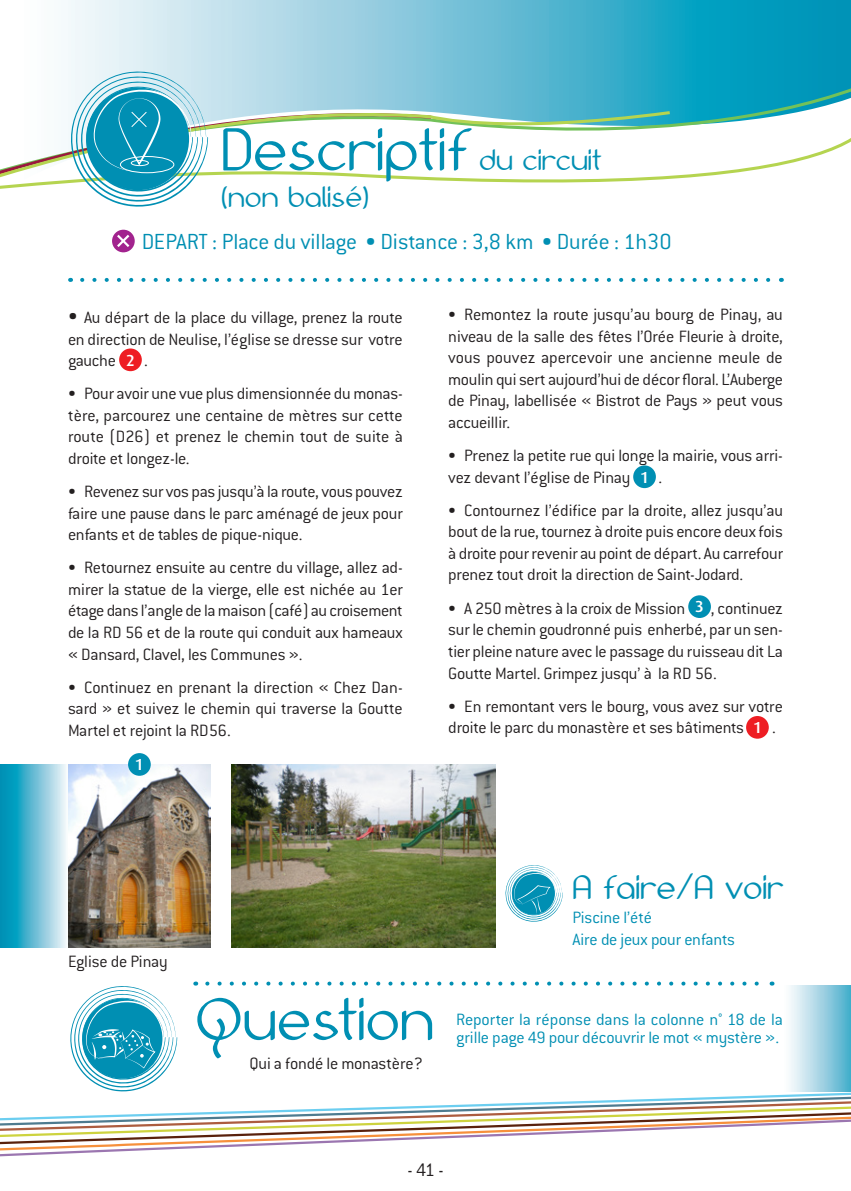
<style>
.page{position:relative;width:851px;height:1191px;background:#fff}
.page>*{position:absolute;margin:0;border:0;box-sizing:border-box;transform-origin:0 0}
.t1{font:53px "Bolonewt";color:#008fb3}
.t2{font:30px "Bolonewt";color:#008fb3}
.t3{font:26px "Bolonewt";color:#008fb3}
.t4{font:300 24px "Conduit ITC";color:#008fb3}
.t5{font:300 20px "Conduit ITC";color:#231f20}
.t6{font:300 18px/21.6px "Conduit ITC";letter-spacing:-.015em;color:#231f20;text-align:justify}
.t7{font:300 18px/18px "Conduit ITC";letter-spacing:-.01em;color:#008fb3}
.t8{font:500 16px "Dax";color:#fff}
.s1{font-size:26px}
.s2{font-size:22px}
</style>
<div class="page">
<svg style="left:68px;top:0;width:782px;height:77px"></svg>
<svg style="left:208px;top:77px;width:642px;height:25px"></svg>
<svg style="left:0;top:102px;width:850px;height:87px"></svg>
<svg style="left:68px;top:71px;width:140px;height:136px"></svg>
<svg style="left:70px;top:981px;width:780px;height:129px"></svg>
<svg style="left:0;top:1110px;width:850px;height:47px"></svg>
<svg style="left:0;top:764px;width:66px;height:183px"></svg>
<img style="left:68px;top:764px;width:143px;height:183px">
<div style="left:688px;top:595px;width:22px;height:23px;background:#008fb3;border-radius:50%"></div>
<div style="left:633px;top:465px;width:22px;height:23px;background:#008fb3;border-radius:50%"></div>
<div style="left:128px;top:753px;width:23px;height:23px;background:#008fb3;border-radius:50%"></div>
<div style="left:119px;top:348px;width:23px;height:23px;background:#ee1d23;border-radius:50%"></div>
<svg style="left:82px;top:278px;width:689px;height:4px"></svg>
<svg style="left:505px;top:865px;width:57px;height:56px"></svg>
<img style="left:231px;top:764px;width:264px;height:183px">
<div style="left:746px;top:716px;width:22px;height:22px;background:#ee1d23;border-radius:50%"></div>
<svg style="left:112px;top:230px;width:23px;height:22px"></svg>
<p class="t1" style="left:221px;top:116px;width:381px">Descriptif <span class="s1">du circuit</span></p>
<p class="t3" style="left:221px;top:181px;width:149px">(non balisé)</p>
<p class="t4" style="left:142px;top:229px;width:531px">DEPART : Place du village • Distance : 3,8 km • Durée : 1h30</p>
<p class="t6" style="left:68px;top:307px;width:336px"><span class="s2">•</span> Au départ de la place du village, prenez la route en direction de Neulise, l’église se dresse sur votre gauche</p>
<p class="t8" style="left:126px;top:351px;width:10px">2</p>
<p class="t6" style="left:144px;top:350px;width:5px">.</p>
<p class="t6" style="left:68px;top:383px;width:336px">• Pour avoir une vue plus dimensionnée du monas&shy;tère, parcourez une centaine de mètres sur cette route (D26) et prenez le chemin tout de suite à droite et longez-le.</p>
<p class="t6" style="left:68px;top:480px;width:336px">• Revenez sur vos pas jusqu’à la route, vous pouvez faire une pause dans le parc aménagé de jeux pour enfants et de tables de pique-nique.</p>
<p class="t6" style="left:68px;top:557px;width:336px">• Retournez ensuite au centre du village, allez ad&shy;mirer la statue de la vierge, elle est nichée au 1er étage dans l’angle de la maison (café) au croisement de la RD 56 et de la route qui conduit aux hameaux « Dansard, Clavel, les Communes ».</p>
<p class="t6" style="left:68px;top:676px;width:336px">• Continuez en prenant la direction « Chez Dan&shy;sard » et suivez le chemin qui traverse la Goutte Martel et rejoint la RD56.</p>
<p class="t8" style="left:135px;top:755px;width:10px">1</p>
<p class="t6" style="left:448px;top:304px;width:336px">• Remontez la route jusqu’au bourg de Pinay, au niveau de la salle des fêtes l’Orée Fleurie à droite, vous pouvez apercevoir une ancienne meule de moulin qui sert aujourd’hui de décor floral. L’Auberge de Pinay, labellisée « Bistrot de Pays » peut vous accueillir.</p>
<p class="t6" style="left:448px;top:444px;width:336px">• Prenez la petite rue qui longe la mairie, vous arri&shy;vez devant l’église de Pinay</p>
<p class="t8" style="left:640px;top:468px;width:10px">1</p>
<p class="t6" style="left:658px;top:466px;width:5px">.</p>
<p class="t6" style="left:448px;top:499px;width:336px">• Contournez l’édifice par la droite, allez jusqu’au bout de la rue, tournez à droite puis encore deux fois à droite pour revenir au point de départ. Au carrefour prenez tout droit la direction de Saint-Jodard.</p>
<p class="t6" style="left:448px;top:597px;width:238px">• A 250 mètres à la croix de Mission</p>
<p class="t8" style="left:695px;top:598px;width:10px">3</p>
<p class="t6" style="left:448px;top:597px;width:336px;text-indent:263px">, continuez sur le chemin goudronné puis enherbé, par un sen&shy;tier pleine nature avec le passage du ruisseau dit La Goutte Martel. Grimpez jusqu’ à la RD 56.</p>
<p class="t6" style="left:448px;top:695px;width:336px">• En remontant vers le bourg, vous avez sur votre droite le parc du monastère et ses bâtiments</p>
<p class="t8" style="left:752px;top:718px;width:10px">1</p>
<p class="t6" style="left:772px;top:716px;width:5px">.</p>
<p class="t6" style="left:68px;top:950px;width:101px">Eglise de Pinay</p>
<p class="t1" style="left:195px;top:985px;width:240px">Question</p>
<p class="t6" style="left:249px;top:1052px;width:175px">Qui a fondé le monastère?</p>
<p class="t2" style="left:572px;top:868px;width:212px">A faire/A voir</p>
<p class="t7" style="left:572px;top:909px;width:81px">Piscine l’été</p>
<p class="t7" style="left:572px;top:930px;width:164px">Aire de jeux pour enfants</p>
<p class="t7" style="left:456px;top:1010px;width:328px">Reporter la réponse dans la colonne n° 18 de la grille page 49 pour découvrir le mot « mystère ».</p>
<p class="t5" style="left:407px;top:1159px;width:38px">- 41 -</p>
</div>
